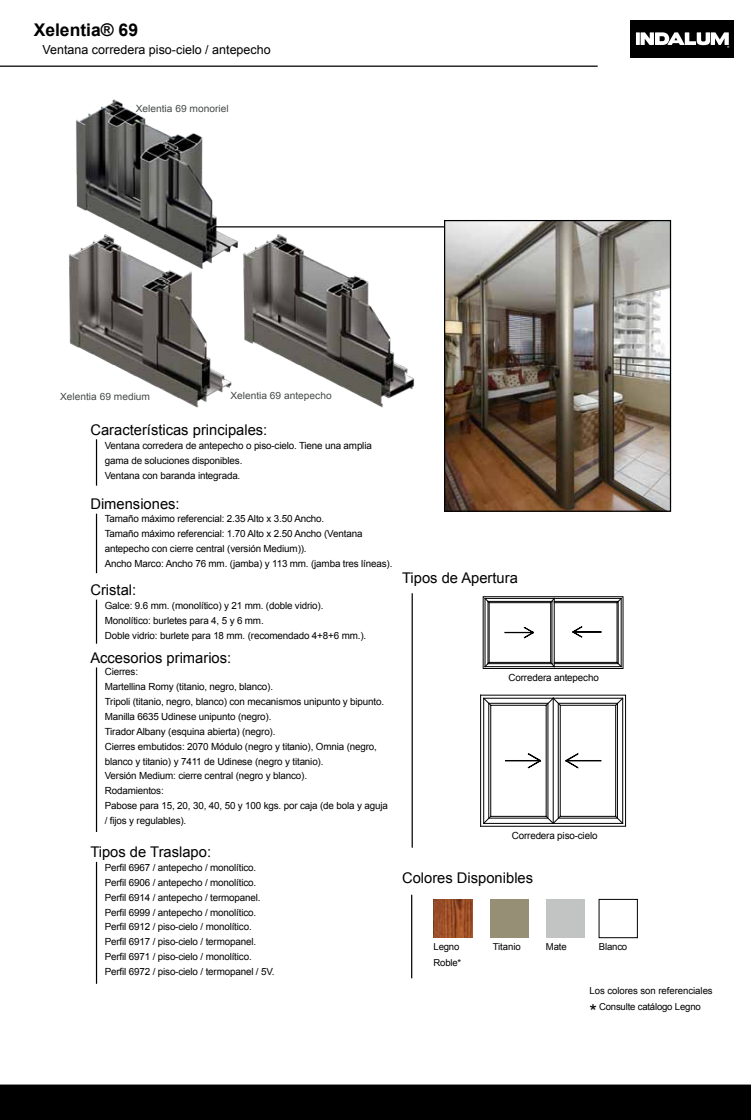
<style>
.page{position:relative;width:752px;height:1120px;background:#fff}
.page>*{position:absolute;margin:0;border:0;box-sizing:border-box;transform-origin:0 0}
.t1{font:700 17.5px "Arial";color:#000}
.t2{font:14.75px "Arial";color:#000}
.t3{font:12.5px "Arial";color:#000}
.t4{font:9.88px/14.9px "Arial";letter-spacing:-.015em;color:#000}
.t5{font:9.88px "Arial";color:#46494a}
.t6{font:9.62px/16.1px "Arial";letter-spacing:-.02em;color:#000}
.s1{font-size:19.12px}
</style>
<div class="page">
<div style="left:0;top:1084px;width:750px;height:36px;background:#000"></div>
<hr style="left:0;top:66px;width:597px;height:1px;background:#000">
<div style="left:630px;top:20px;width:103px;height:37px;background:#000"></div>
<svg style="left:635px;top:32px;width:93px;height:16px"></svg>
<img style="left:276px;top:234px;width:138px;height:174px">
<img style="left:76px;top:99px;width:199px;height:135px">
<img style="left:69px;top:234px;width:207px;height:174px">
<div style="left:545px;top:899px;width:39px;height:38px;background:#c2c3c3"></div>
<div style="left:598px;top:899px;width:39px;height:39px;border:1px solid #000"></div>
<svg style="left:433px;top:899px;width:39px;height:38px"></svg>
<hr style="left:411px;top:895px;width:1px;height:83px;background:#000">
<hr style="left:411px;top:593px;width:1px;height:254px;background:#000">
<hr style="left:96px;top:439px;width:1px;height:46px;background:#000">
<img style="left:446px;top:222px;width:222px;height:288px">
<div style="left:444px;top:220px;width:226px;height:292px;border:1px solid #000"></div>
<hr style="left:215px;top:226px;width:229px;height:1px;background:#000">
<hr style="left:96px;top:514px;width:1px;height:59px;background:#000">
<hr style="left:96px;top:667px;width:1px;height:165px;background:#000">
<hr style="left:96px;top:862px;width:1px;height:122px;background:#000">
<hr style="left:96px;top:599px;width:1px;height:44px;background:#000">
<div style="left:482px;top:596px;width:141px;height:73px;border:1px solid #000"></div>
<hr style="left:484px;top:666px;width:68px;height:1px;background:#000">
<hr style="left:487px;top:663px;width:64px;height:1px;background:#000">
<hr style="left:489px;top:662px;width:61px;height:1px;background:#000">
<svg style="left:484px;top:597px;width:5px;height:6px"></svg>
<svg style="left:484px;top:661px;width:5px;height:6px"></svg>
<hr style="left:484px;top:598px;width:1px;height:68px;background:#000">
<hr style="left:487px;top:601px;width:1px;height:62px;background:#000">
<hr style="left:488px;top:603px;width:1px;height:59px;background:#000">
<div style="left:552px;top:598px;width:69px;height:69px;border:1px solid #000"></div>
<svg style="left:616px;top:597px;width:5px;height:6px"></svg>
<div style="left:553px;top:601px;width:65px;height:63px;border:1px solid #000"></div>
<svg style="left:616px;top:661px;width:5px;height:6px"></svg>
<div style="left:553px;top:602px;width:64px;height:61px;border:1px solid #000"></div>
<svg style="left:504px;top:626px;width:30px;height:12px"></svg>
<svg style="left:572px;top:626px;width:29px;height:12px"></svg>
<hr style="left:487px;top:601px;width:64px;height:1px;background:#000">
<hr style="left:489px;top:602px;width:61px;height:1px;background:#000">
<hr style="left:551px;top:601px;width:1px;height:62px;background:#000">
<hr style="left:550px;top:603px;width:1px;height:59px;background:#000">
<hr style="left:553px;top:598px;width:1px;height:68px;background:#000">
<hr style="left:484px;top:598px;width:68px;height:1px;background:#000">
<svg style="left:549px;top:661px;width:5px;height:6px"></svg>
<svg style="left:549px;top:597px;width:5px;height:6px"></svg>
<div style="left:557px;top:703px;width:60px;height:115px;border:1px solid #000"></div>
<svg style="left:614px;top:697px;width:9px;height:9px"></svg>
<svg style="left:614px;top:815px;width:9px;height:9px"></svg>
<div style="left:488px;top:703px;width:60px;height:115px;border:1px solid #000"></div>
<div style="left:483px;top:698px;width:70px;height:125px;border:1px solid #000"></div>
<hr style="left:480px;top:695px;width:1px;height:131px;background:#000">
<svg style="left:483px;top:697px;width:8px;height:9px"></svg>
<svg style="left:483px;top:815px;width:8px;height:9px"></svg>
<hr style="left:552px;top:698px;width:1px;height:125px;background:#000">
<svg style="left:545px;top:697px;width:16px;height:9px"></svg>
<svg style="left:545px;top:815px;width:16px;height:9px"></svg>
<svg style="left:505px;top:753px;width:36px;height:15px"></svg>
<div style="left:565px;top:760px;width:36px;height:1px;border:1px solid #000"></div>
<svg style="left:565px;top:753px;width:35px;height:16px"></svg>
<div style="left:490px;top:899px;width:38px;height:38px;background:#968f76"></div>
<h1 class="t1" style="left:34px;top:20px;width:106px">Xelentia® 69</h1>
<p class="t3" style="left:43px;top:42px;width:229px">Ventana corredera piso-cielo / antepecho</p>
<p class="t5" style="left:136px;top:103px;width:94px">Xelentia 69 monoriel</p>
<p class="t5" style="left:60px;top:391px;width:91px">Xelentia 69 medium</p>
<p class="t5" style="left:230px;top:390px;width:103px">Xelentia 69 antepecho</p>
<h2 class="t2" style="left:90px;top:421px;width:178px">Características principales:</h2>
<p class="t4" style="left:105px;top:438px;width:268px">Ventana corredera de antepecho o piso-cielo. Tiene una amplia gama de soluciones disponibles.<br>Ventana con baranda integrada.</p>
<h2 class="t2" style="left:90px;top:495px;width:91px">Dimensiones:</h2>
<p class="t4" style="left:105px;top:511px;width:289px">Tamaño máximo referencial: 2.35 Alto x 3.50 Ancho.<br>Tamaño máximo referencial: 1.70 Alto x 2.50 Ancho (Ventana antepecho con cierre central (versión Medium)).<br>Ancho Marco: Ancho 76 mm. (jamba) y 113 mm. (jamba tres líneas).</p>
<h2 class="t2" style="left:90px;top:581px;width:47px">Cristal:</h2>
<p class="t4" style="left:105px;top:598px;width:263px">Galce: 9.6 mm. (monolítico) y 21 mm. (doble vidrio).<br>Monolítico: burletes para 4, 5 y 6 mm.<br>Doble vidrio: burlete para 18 mm. (recomendado 4+8+6 mm.).</p>
<h2 class="t2" style="left:90px;top:649px;width:142px">Accesorios primarios:</h2>
<p class="t4" style="left:105px;top:664px;width:284px">Cierres:<br>Martellina Romy (titanio, negro, blanco).<br>Tripoli (titanio, negro, blanco) con mecanismos unipunto y bipunto.<br>Manilla 6635 Udinese unipunto (negro).<br>Tirador Albany (esquina abierta) (negro).<br>Cierres embutidos: 2070 Módulo (negro y titanio), Omnia (negro, blanco y titanio) y 7411 de Udinese (negro y titanio).<br>Versión Medium: cierre central (negro y blanco).<br>Rodamientos:<br>Pabose para 15, 20, 30, 40, 50 y 100 kgs. por caja (de bola y aguja / fijos y regulables).</p>
<h2 class="t2" style="left:90px;top:844px;width:122px">Tipos de Traslapo:</h2>
<p class="t4" style="left:105px;top:860px;width:171px">Perfil 6967 / antepecho / monolítico.<br>Perfil 6906 / antepecho / monolítico.<br>Perfil 6914 / antepecho / termopanel.<br>Perfil 6999 / antepecho / monolítico.<br>Perfil 6912 / piso-cielo / monolítico.<br>Perfil 6917 / piso-cielo / termopanel.<br>Perfil 6971 / piso-cielo / monolítico.<br>Perfil 6972 / piso-cielo / termopanel / 5V.</p>
<h2 class="t2" style="left:402px;top:570px;width:117px">Tipos de Apertura</h2>
<p class="t4" style="left:508px;top:670px;width:92px">Corredera antepecho</p>
<p class="t4" style="left:511px;top:828px;width:87px">Corredera piso-cielo</p>
<h2 class="t2" style="left:402px;top:870px;width:132px">Colores Disponibles</h2>
<p class="t6" style="left:433px;top:938px;width:27px">Legno</p>
<p class="t6" style="left:492px;top:938px;width:30px">Titanio</p>
<p class="t6" style="left:433px;top:954px;width:29px">Roble*</p>
<p class="t6" style="left:545px;top:938px;width:22px">Mate</p>
<p class="t6" style="left:598px;top:938px;width:30px">Blanco</p>
<p class="t6" style="left:589px;top:982px;width:125px">Los colores son referenciales <span class="s1">*</span> Consulte catálogo Legno</p>
</div>
